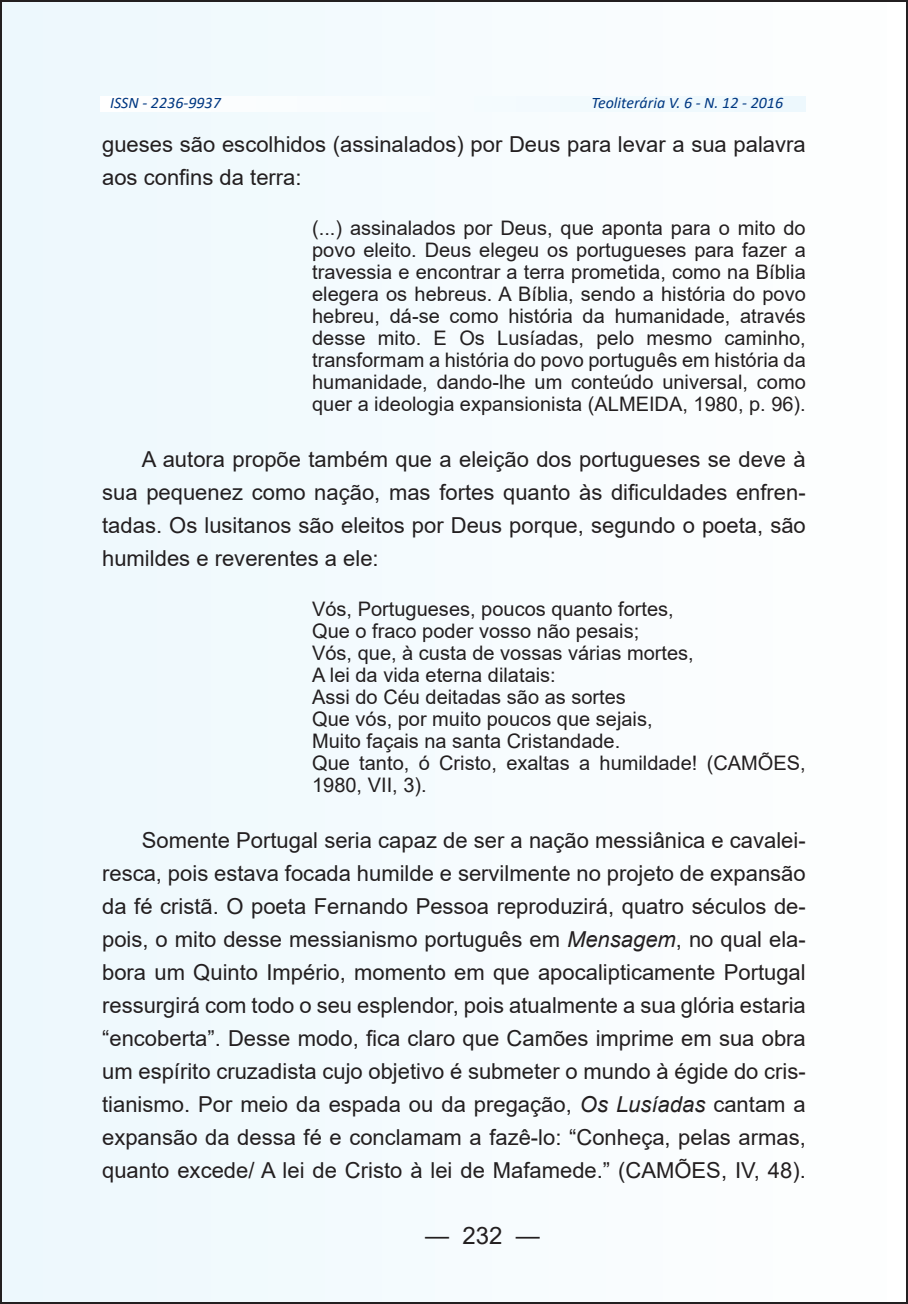
<style>
.page{position:relative;width:908px;height:1304px;background:#fff}
.page>*{position:absolute;margin:0;border:0;box-sizing:border-box;transform-origin:0 0}
.t1{font:24px "Arial";color:#231f20}
.t2{font:22px/33px "Arial";color:#231f20;text-align:justify}
.txt_citação{font:20px/22px "Arial";color:#231f20;text-align:justify}
.txt_citação_SEM_ESPA{font:20px "Arial";color:#231f20}
.txt_citação__so_espa{font:20px/22px "Arial";color:#231f20}
.txt_citação_-_ESPAÇO{font:20px "Arial";color:#231f20}
.t3{font:italic 16px "Calibri";color:#003882}
.s1{font-style:italic}
</style>
<div class="page">
<div style="left:1px;top:1px;width:905px;height:1302px;background:#f6fbfe"></div>
<p class="t3" style="left:110px;top:92px;width:112px">ISSN - 2236-9937</p>
<p class="t3" style="left:591px;top:92px;width:193px">Teoliterária V. 6 - N. 12 - 2016</p>
<p class="t2" style="left:102px;top:128px;width:704px">gueses são escolhidos (assinalados) por Deus para levar a sua palavra aos confins da terra:</p>
<p class="txt_citação" style="left:312px;top:217px;width:495px">(...) assinalados por Deus, que aponta para o mito do povo eleito. Deus elegeu os portugueses para fazer a travessia e encontrar a terra prometida, como na Bíblia elegera os hebreus. A Bíblia, sendo a história do povo hebreu, dá-se como história da humanidade, através desse mito. E Os Lusíadas, pelo mesmo caminho, transformam a história do povo português em história da humanidade, dando-lhe um conteúdo universal, como quer a ideologia expansionista (ALMEIDA, 1980, p. 96).</p>
<p class="t2" style="left:102px;top:443px;width:705px;text-indent:40px">A autora propõe também que a eleição dos portugueses se deve à sua pequenez como nação, mas fortes quanto às dificuldades enfren&shy;tadas. Os lusitanos são eleitos por Deus porque, segundo o poeta, são humildes e reverentes a ele:</p>
<p class="txt_citação_-_ESPAÇO" style="left:312px;top:596px;width:363px">Vós, Portugueses, poucos quanto fortes,</p>
<p class="txt_citação_SEM_ESPA" style="left:312px;top:618px;width:328px">Que o fraco poder vosso não pesais;</p>
<p class="txt_citação_SEM_ESPA" style="left:312px;top:640px;width:383px">Vós, que, à custa de vossas várias mortes,</p>
<p class="txt_citação_SEM_ESPA" style="left:312px;top:662px;width:245px">A lei da vida eterna dilatais:</p>
<p class="txt_citação_SEM_ESPA" style="left:312px;top:684px;width:315px">Assi do Céu deitadas são as sortes</p>
<p class="txt_citação_SEM_ESPA" style="left:312px;top:706px;width:342px">Que vós, por muito poucos que sejais,</p>
<p class="txt_citação_SEM_ESPA" style="left:312px;top:728px;width:309px">Muito façais na santa Cristandade.</p>
<p class="txt_citação__so_espa" style="left:312px;top:752px;width:495px">Que tanto, ó Cristo, exaltas a humildade! (CAMÕES,<br>1980, VII, 3).</p>
<p class="t2" style="left:102px;top:824px;width:704px;text-indent:40px">Somente Portugal seria capaz de ser a nação messiânica e cavalei&shy;resca, pois estava focada humilde e servilmente no projeto de expansão da fé cristã. O poeta Fernando Pessoa reproduzirá, quatro séculos de&shy;pois, o mito desse messianismo português em <span class="s1">Mensagem</span>, no qual ela&shy;bora um Quinto Império, momento em que apocalipticamente Portugal ressurgirá com todo o seu esplendor, pois atualmente a sua glória estaria “encoberta”. Desse modo, fica claro que Camões imprime em sua obra um espírito cruzadista cujo objetivo é submeter o mundo à égide do cris&shy;tianismo. Por meio da espada ou da pregação, <span class="s1">Os Lusíadas</span> cantam a expansão da dessa fé e conclamam a fazê-lo: “Conheça, pelas armas, quanto excede/ A lei de Cristo à lei de Mafamede.” (CAMÕES, IV, 48).</p>
<p class="t1" style="left:425px;top:1218px;width:116px">— 232 —</p>
</div>
